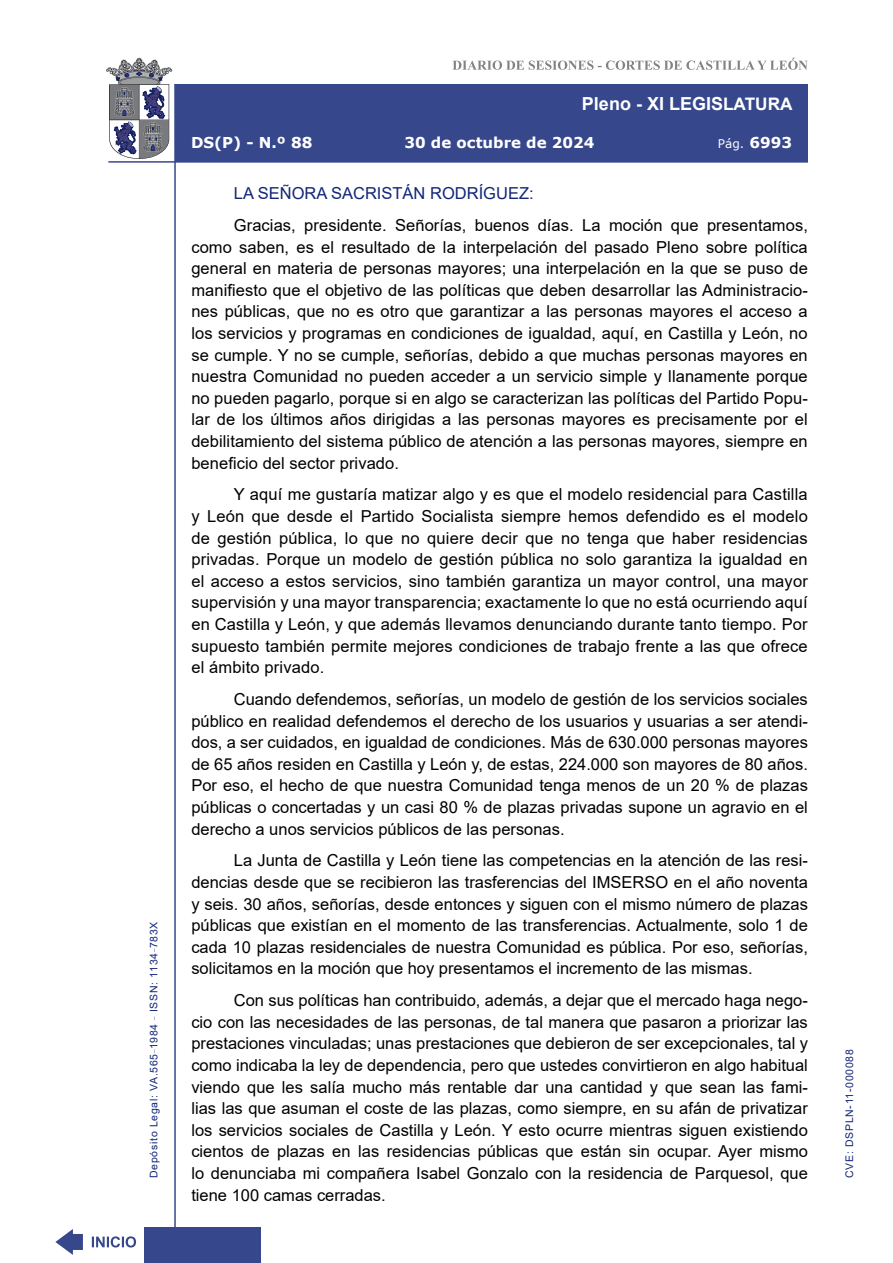
<style>
.page{position:relative;width:893px;height:1263px;background:#fff}
.page>*{position:absolute;margin:0;border:0;box-sizing:border-box;transform-origin:0 0}
.t1{font:700 18px "Arial";color:#fff}
.t2{font:16.5px/21.6px "Arial";color:#000;text-align:justify}
.Orador{font:16.5px "Arial";color:#122678}
.t3{font:700 15px "Verdana";color:#fff}
.t4{font:12px "Verdana";color:#fff}
.t5{font:10.5px "Arial";letter-spacing:.065em;color:#122678}
.s1{font-size:17.25px}
.s2{font-weight:700;font-size:15px}
</style>
<div class="page">
<svg style="left:452px;top:58px;width:356px;height:12px"></svg>
<hr style="left:174px;top:84px;width:2px;height:1179px;background:#36478c">
<div style="left:144px;top:1227px;width:117px;height:36px;background:#36478c"></div>
<div style="left:175px;top:84px;width:633px;height:78px;background:#36478c"></div>
<hr style="left:108px;top:161px;width:700px;height:2px;background:#36478c">
<svg style="left:92px;top:1236px;width:44px;height:11px"></svg>
<svg style="left:55px;top:1229px;width:28px;height:26px"></svg>
<svg style="left:106px;top:58px;width:66px;height:101px"></svg>
<p class="t5" style="left:146px;top:1178px;width:258px;rotate:-90deg">Depósito Legal: VA.565<sup>_</sup>1984 <sup>_</sup> ISSN: 1134<sup>_</sup>783X</p>
<p class="t1" style="left:582px;top:91px;width:212px">Pleno - XI LEGIS<span class="s1">LATURA</span></p>
<p class="t3" style="left:191px;top:132px;width:123px">DS(P) - N.º 88</p>
<p class="t3" style="left:404px;top:132px;width:191px">30 de octubre de 2024</p>
<p class="t4" style="left:718px;top:135px;width:76px">Pág. <span class="s2">6993</span></p>
<p class="Orador" style="left:234px;top:182px;width:301px">LA SEÑORA SACRISTÁN RODRÍGUEZ:</p>
<p class="t2" style="left:191px;top:214px;width:618px;text-indent:43px">Gracias, presidente. Señorías, buenos días. La moción que presentamos, como saben, es el resultado de la interpelación del pasado Pleno sobre política general en materia de personas mayores; una interpelación en la que se puso de manifiesto que el objetivo de las políticas que deben desarrollar las Administracio&shy;nes públicas, que no es otro que garantizar a las personas mayores el acceso a los servicios y programas en condiciones de igualdad, aquí, en Castilla y León, no se cumple. Y no se cumple, señorías, debido a que muchas personas mayores en nuestra Comunidad no pueden acceder a un servicio simple y llanamente porque no pueden pagarlo, porque si en algo se caracterizan las políticas del Partido Popu&shy;lar de los últimos años dirigidas a las personas mayores es precisamente por el debilitamiento del sistema público de atención a las personas mayores, siempre en beneficio del sector privado.</p>
<p class="t2" style="left:191px;top:484px;width:618px;text-indent:43px">Y aquí me gustaría matizar algo y es que el modelo residencial para Castilla y León que desde el Partido Socialista siempre hemos defendido es el modelo de gestión pública, lo que no quiere decir que no tenga que haber residencias privadas. Porque un modelo de gestión pública no solo garantiza la igualdad en el acceso a estos servicios, sino también garantiza un mayor control, una mayor supervisión y una mayor transparencia; exactamente lo que no está ocurriendo aquí en Castilla y León, y que además llevamos denunciando durante tanto tiempo. Por supuesto también permite mejores condiciones de trabajo frente a las que ofrece el ámbito privado.</p>
<p class="t2" style="left:191px;top:688px;width:618px;text-indent:43px">Cuando defendemos, señorías, un modelo de gestión de los servicios sociales público en realidad defendemos el derecho de los usuarios y usuarias a ser atendi&shy;dos, a ser cuidados, en igualdad de condiciones. Más de 630.000 personas mayores de 65 años residen en Castilla y León y, de estas, 224.000 son mayores de 80 años.<br>Por eso, el hecho de que nuestra Comunidad tenga menos de un 20 % de plazas públicas o concertadas y un casi 80 % de plazas privadas supone un agravio en el derecho a unos servicios públicos de las personas.</p>
<p class="t2" style="left:191px;top:850px;width:618px;text-indent:43px">La Junta de Castilla y León tiene las competencias en la atención de las resi&shy;dencias desde que se recibieron las trasferencias del IMSERSO en el año noventa y seis. 30 años, señorías, desde entonces y siguen con el mismo número de plazas públicas que existían en el momento de las transferencias. Actualmente, solo 1 de cada 10 plazas residenciales de nuestra Comunidad es pública. Por eso, señorías, solicitamos en la moción que hoy presentamos el incremento de las mismas.</p>
<p class="t2" style="left:191px;top:989px;width:618px;text-indent:43px">Con sus políticas han contribuido, además, a dejar que el mercado haga nego&shy;cio con las necesidades de las personas, de tal manera que pasaron a priorizar las prestaciones vinculadas; unas prestaciones que debieron de ser excepcionales, tal y como indicaba la ley de dependencia, pero que ustedes convirtieron en algo habitual viendo que les salía mucho más rentable dar una cantidad y que sean las fami&shy;lias las que asuman el coste de las plazas, como siempre, en su afán de privatizar los servicios sociales de Castilla y León. Y esto ocurre mientras siguen existiendo cientos de plazas en las residencias públicas que están sin ocupar. Ayer mismo lo denunciaba mi compañera Isabel Gonzalo con la residencia de Parquesol, que tiene 100 camas cerradas.</p>
<p class="t5" style="left:842px;top:1178px;width:130px;rotate:-90deg">CVE: DSPLN-11-000088</p>
</div>
